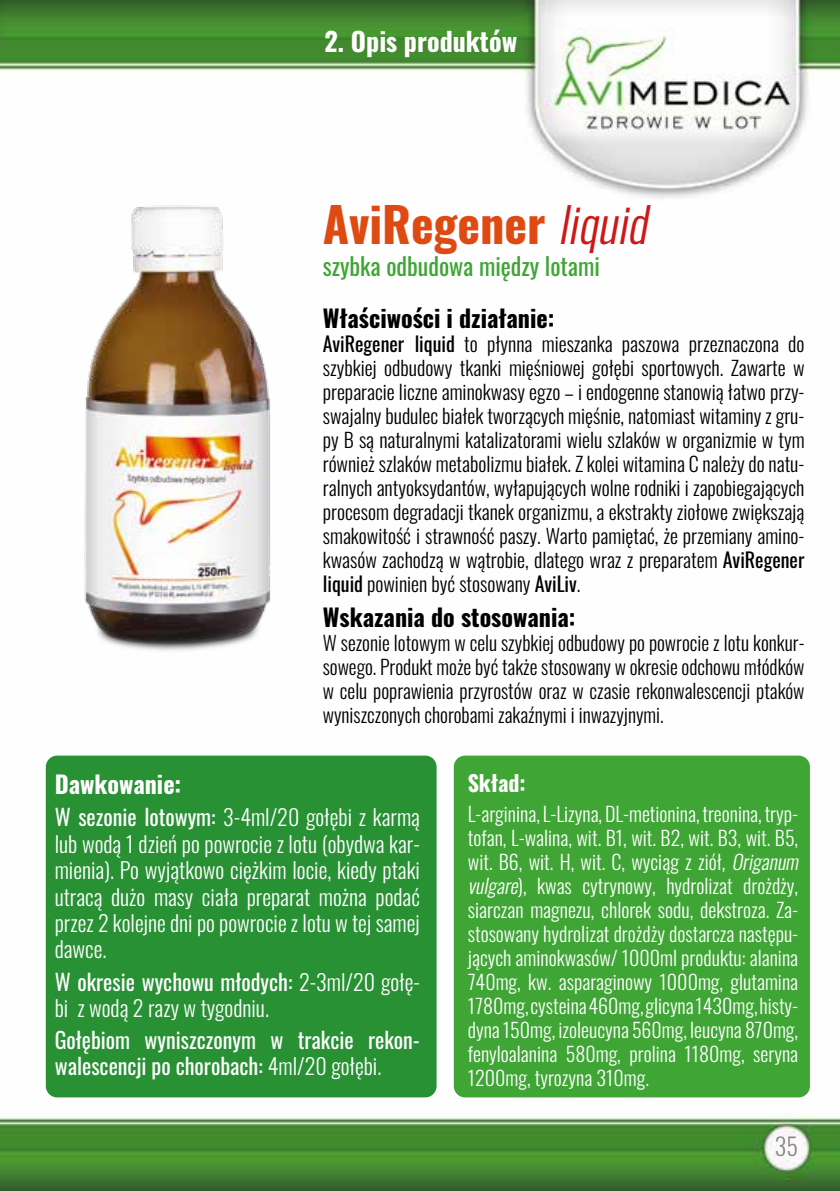
<style>
.page{position:relative;width:840px;height:1191px;background:#fff}
.page>*{position:absolute;margin:0;border:0;box-sizing:border-box;transform-origin:0 0}
.t1{font:700 48px "Oswald";color:#df4912}
.t2{font:700 26px "Oswald";color:#fff}
.t3{font:700 24px "Oswald";color:#000}
.t4{font:24px "Oswald";color:#3fa535}
.t5{font:700 24px "Oswald";color:#fff}
.t6{font:300 24px "Oswald";color:#878787}
.t7{font:300 22px/26.4px "Oswald";color:#fff;text-align:justify}
.t8{font:22px/26.4px "Oswald";color:#fff}
.t9{font:700 22px "Oswald";color:#fff}
.t10{font:300 20px/24px "Oswald";color:#000;text-align:justify}
.t11{font:300 20px/24px "Oswald";color:#fff}
.s1{font-weight:300;font-style:italic;color:#cd1719}
.s2{font-weight:400}
.s3{font-weight:300}
.s4{font-style:italic}
</style>
<div class="page">
<img style="left:0;top:0;width:839px;height:1191px">
<img style="left:40px;top:188px;width:282px;height:485px">
<div style="left:46px;top:755px;width:390px;height:342px;background:#279134;border-radius:11px"></div>
<div style="left:453px;top:755px;width:356px;height:342px;background:#3fa535;border-radius:11px"></div>
<h2 class="t2" style="left:324px;top:19px;width:194px">2. Opis produktów</h2>
<h1 class="t1" style="left:322px;top:181px;width:338px">AviRegener <span class="s1">liquid</span></h1>
<p class="t4" style="left:322px;top:244px;width:278px">szybka odbudowa między lotami</p>
<p class="t3" style="left:322px;top:297px;width:233px">Właściwości i działanie:</p>
<p class="t10" style="left:322px;top:330px;width:483px"><span class="s2">AviRegener liquid</span> to płynna mieszanka paszowa przeznaczona do szybkiej odbudowy tkanki mięśniowej gołębi sportowych. Zawarte w preparacie liczne aminokwasy egzo – i endogenne stanowią łatwo przy&shy;swajalny budulec białek tworzących mięśnie, natomiast witaminy z gru&shy;py B są naturalnymi katalizatorami wielu szlaków w organizmie w tym również szlaków metabolizmu białek. Z kolei witamina C należy do natu&shy;ralnych antyoksydantów, wyłapujących wolne rodniki i zapobiegających procesom degradacji tkanek organizmu, a ekstrakty ziołowe zwiększają smakowitość i strawność paszy. Warto pamiętać, że przemiany amino&shy;kwasów zachodzą w wątrobie, dlatego wraz z preparatem <span class="s2">AviRegener liquid</span> powinien być stosowany <span class="s2">AviLiv</span>.</p>
<p class="t3" style="left:322px;top:596px;width:254px">Wskazania do stosowania:</p>
<p class="t10" style="left:322px;top:628px;width:483px">W sezonie lotowym w celu szybkiej odbudowy po powrocie z lotu konkur&shy;sowego. Produkt może być także stosowany w okresie odchowu młódków w celu poprawienia przyrostów oraz w czasie rekonwalescencji ptaków wyniszczonych chorobami zakaźnymi i inwazyjnymi.</p>
<p class="t5" style="left:55px;top:763px;width:128px">Dawkowanie:</p>
<p class="t7" style="left:55px;top:801px;width:366px"><span class="s2">W sezonie lotowym:</span> 3-4ml/20 gołębi z karmą lub wodą 1 dzień po powrocie z lotu (obydwa kar&shy;mienia). Po wyjątkowo ciężkim locie, kiedy ptaki utracą dużo masy ciała preparat można podać przez 2 kolejne dni po powrocie z lotu w tej samej dawce.</p>
<p class="t7" style="left:55px;top:966px;width:366px"><span class="s2">W okresie wychowu młodych:</span> 2-3ml/20 gołę&shy;bi z wodą 2 razy w tygodniu.</p>
<p class="t8" style="left:55px;top:1024px;width:366px">Gołębiom wyniszczonym w trakcie rekon&shy;walescencji po chorobach: <span class="s3">4ml/20 gołębi.</span></p>
<p class="t9" style="left:467px;top:763px;width:59px">Skład:</p>
<p class="t11" style="left:467px;top:799px;width:337px">L-arginina, L-Lizyna, DL-metionina, treonina, tryp&shy;tofan, L-walina, wit. B1, wit. B2, wit. B3, wit. B5, wit. B6, wit. H, wit. C, wyciąg z ziół, <span class="s4">Origanum vulgare</span>), kwas cytrynowy, hydrolizat drożdży, siarczan magnezu, chlorek sodu, dekstroza. Za&shy;stosowany hydrolizat drożdży dostarcza następu&shy;jących aminokwasów/ 1000ml produktu: alanina 740mg, kw. asparaginowy 1000mg, glutamina 1780mg, cysteina 460mg, glicyna 1430mg, histy&shy;dyna 150mg, izoleucyna 560mg, leucyna 870mg, fenyloalanina 580mg, prolina 1180mg, seryna 1200mg, tyrozyna 310mg.</p>
<p class="t6" style="left:774px;top:1124px;width:25px">35</p>
</div>
